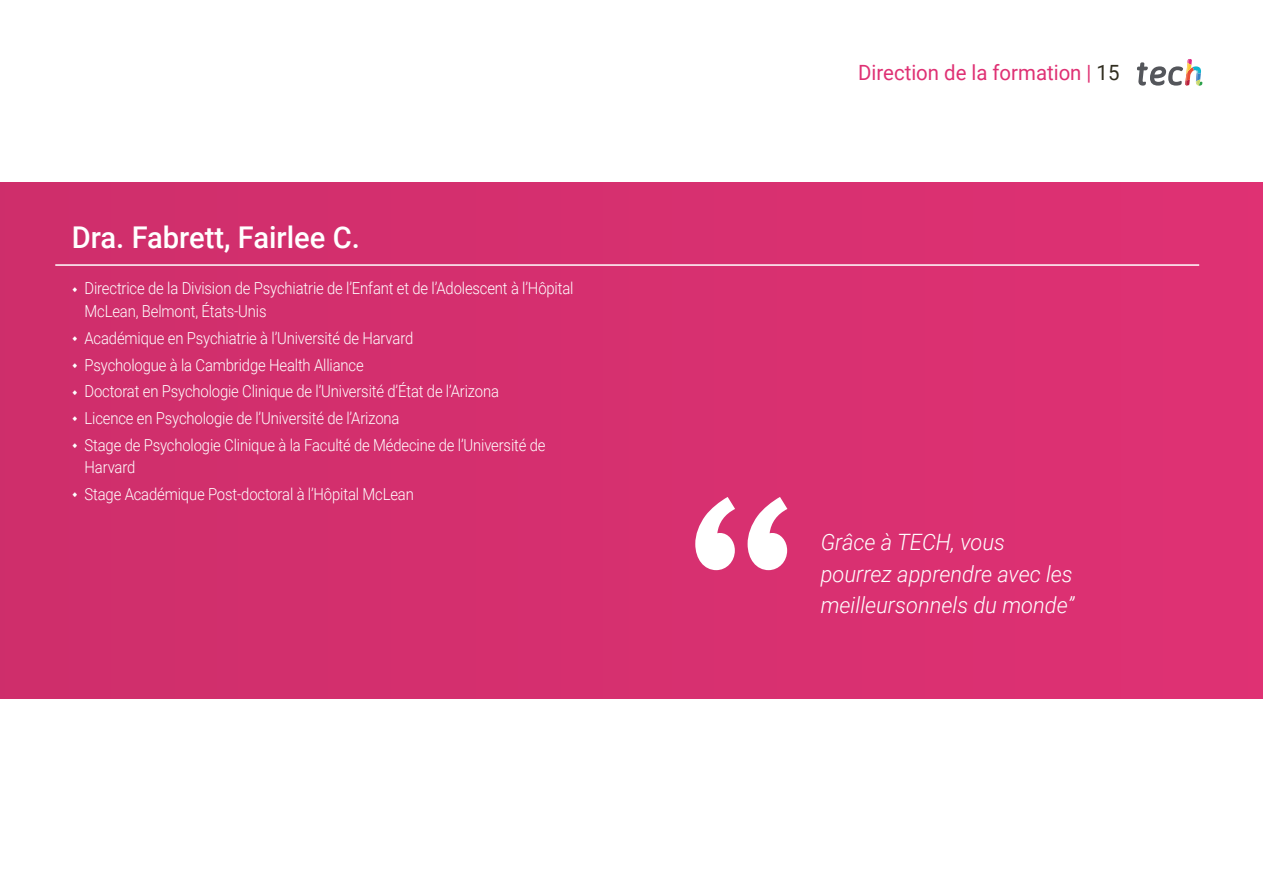
<style>
.page{position:relative;width:1263px;height:893px;background:#fff}
.page>*{position:absolute;margin:0;border:0;box-sizing:border-box;transform-origin:0 0}
.t1{font:500 30px "Roboto";color:#fff}
.t2{font:italic 300 22.5px/31.5px "Roboto";color:#fff}
.t3{font:21px "Roboto";color:#df3174}
.t4{font:300 16.5px/26.7px "Roboto";letter-spacing:-.01em;color:#fff;scale:.9 1}
.s1{color:#df3173}
.s2{color:#312e20}
</style>
<div class="page">
<div style="left:0;top:182px;width:1263px;height:516px;background:#d6306f"></div>
<svg style="left:695px;top:497px;width:92px;height:73px"></svg>
<hr style="left:55px;top:264px;width:1144px;height:2px;background:#fff">
<svg style="left:1137px;top:59px;width:65px;height:27px"></svg>
<h1 class="t1" style="left:72px;top:216px;width:290px">Dra. Fabrett, Fairlee C.</h1>
<p class="t4" style="left:85px;top:277px;width:545px;line-height:22.5px">Directrice de la Division de Psychiatrie de l’Enfant et de l’Adolescent à l’Hôpital<br>McLean, Belmont, États-Unis</p>
<p class="t4" style="left:85px;top:324px;width:514px">Académique en Psychiatrie à l’Université de Harvard<br>Psychologue à la Cambridge Health Alliance<br>Doctorat en Psychologie Clinique de l’Université d’État de l’Arizona Licence en Psychologie de l’Université de l’Arizona<br>Stage de Psychologie Clinique à la Faculté de Médecine de l’Université de</p>
<p class="t4" style="left:85px;top:453px;width:367px">Harvard<br>Stage Académique Post-doctoral à l’Hôpital McLean</p>
<p class="t3" style="left:858px;top:57px;width:263px">Direction de la formation <span class="s1">|</span> <span class="s2">15</span></p>
<h2 class="t2" style="left:821px;top:526px;width:255px">Grâce à TECH, vous pourrez apprendre avec les meilleursonnels du monde”</h2>
</div>
